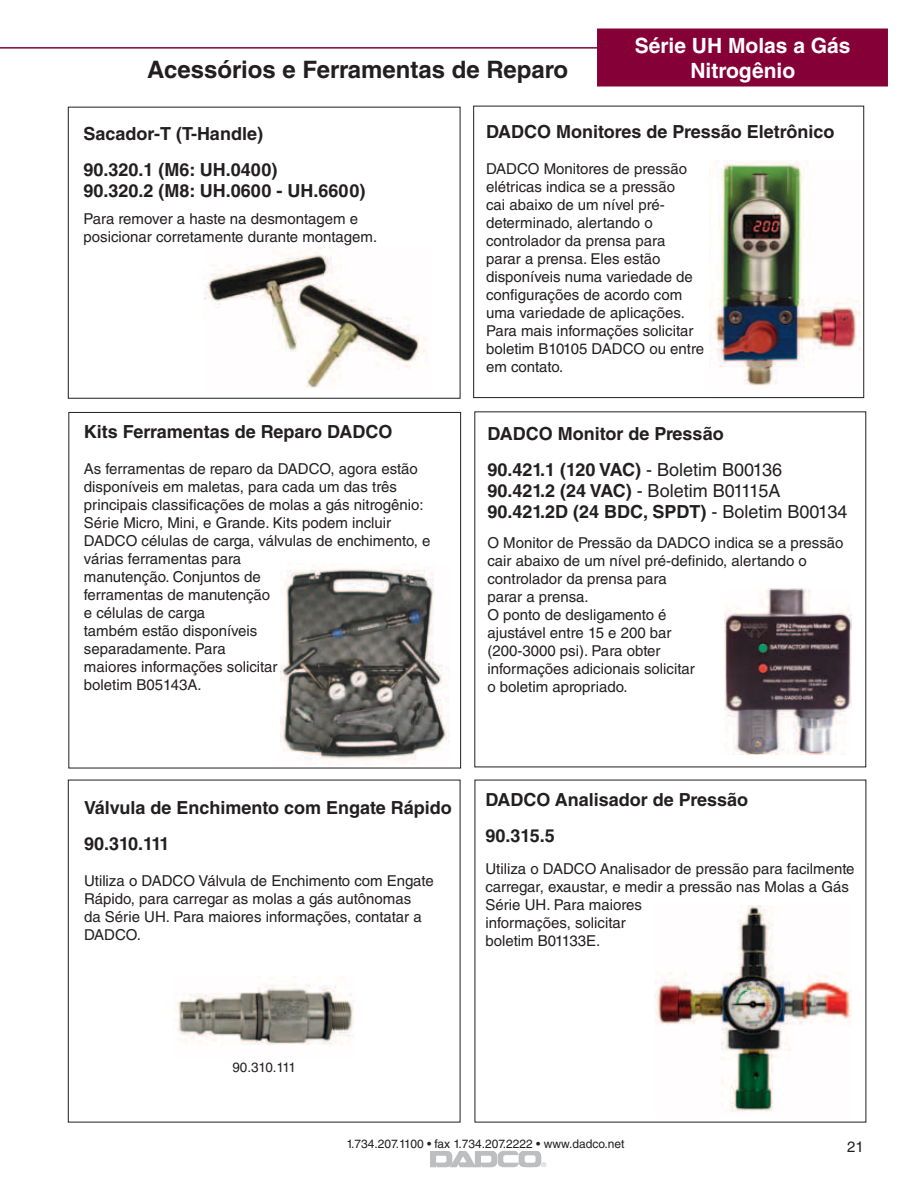
<style>
.page{position:relative;width:918px;height:1188px;background:#fff}
.page>*{position:absolute;margin:0;border:0;box-sizing:border-box;transform-origin:0 0}
.t1{font:700 24px "Helvetica LT Std";color:#231f20}
.t2{font:700 21px/25.2px "Helvetica LT Std";color:#fff;text-align:center}
.t3{font:700 18px/36px "Helvetica LT Std";color:#231f20}
.t4{font:15px/18px "Helvetica LT Std";color:#231f20}
.t5{font:13.5px "Helvetica LT Std";letter-spacing:-.055em;color:#231f20}
.t6{font:12px "Helvetica LT Std";color:#231f20}
.t7{font:6.45px "Helvetica LT Std";color:#bcbec0}
.s1{font-weight:400}
</style>
<div class="page">
<div style="left:597px;top:29px;width:291px;height:57px;background:#860038"></div>
<hr style="left:0;top:47px;width:621px;height:2px;background:#860038">
<svg style="left:430px;top:1151px;width:111px;height:16px"></svg>
<img style="left:177px;top:985px;width:178px;height:60px">
<div style="left:473px;top:106px;width:391px;height:292px;border:1px solid #231f20"></div>
<img style="left:724px;top:588px;width:127px;height:167px">
<img style="left:709px;top:160px;width:151px;height:226px">
<img style="left:654px;top:905px;width:197px;height:207px">
<div style="left:69px;top:412px;width:392px;height:356px;border:1px solid #231f20"></div>
<img style="left:280px;top:563px;width:170px;height:201px">
<div style="left:68px;top:107px;width:392px;height:292px;border:1px solid #231f20"></div>
<img style="left:204px;top:248px;width:224px;height:140px">
<h1 class="t1" style="left:147px;top:55px;width:423px">Acessórios e Ferramentas de Reparo</h1>
<h2 class="t2" style="left:635px;top:32px;width:217px">Série UH Molas a Gás<br>Nitrogênio</h2>
<p class="t3" style="left:84px;top:115px;width:196px">Sacador-T (T-Handle)<br>90.320.1 (M6: UH.0400)</p>
<p class="t3" style="left:84px;top:173px;width:283px">90.320.2 (M8: UH.0600 - UH.6600)</p>
<p class="t4" style="left:84px;top:210px;width:295px">Para remover a haste na desmontagem e posicionar corretamente durante montagem.</p>
<p class="t3" style="left:84px;top:413px;width:310px">Kits Ferramentas de Reparo DADCO</p>
<p class="t4" style="left:84px;top:460px;width:348px">As ferramentas de reparo da DADCO, agora estão disponíveis em maletas, para cada um das três principais classificações de molas a gás nitrogênio:<br>Série Micro, Mini, e Grande. Kits podem incluir DADCO células de carga, válvulas de enchimento, e várias ferramentas para<br>manutenção. Conjuntos de<br>ferramentas de manutenção<br>e células de carga<br>também estão disponíveis<br>separadamente. Para<br>maiores informações solicitar<br>boletim B05143A.</p>
<p class="t3" style="left:486px;top:114px;width:350px">DADCO Monitores de Pressão Eletrônico</p>
<p class="t4" style="left:486px;top:160px;width:220px">DADCO Monitores de pressão elétricas indica se a pressão<br>cai abaixo de um nível pré&shy;determinado, alertando o controlador da prensa para<br>parar a prensa. Eles estão disponíveis numa variedade de configurações de acordo com uma variedade de aplicações.<br>Para mais informações solicitar boletim B10105 DADCO ou entre em contato.</p>
<p class="t3" style="left:487px;top:415px;width:296px">DADCO Monitor de Pressão<br>90.421.1 (120 VAC) <span class="s1">- Boletim B00136</span></p>
<p class="t3" style="left:487px;top:479px;width:362px;line-height:21px">90.421.2 (24 VAC) <span class="s1">- Boletim B01115A<br></span>90.421.2D (24 BDC, SPDT) <span class="s1">- Boletim B00134</span></p>
<p class="t4" style="left:487px;top:534px;width:358px">O Monitor de Pressão da DADCO indica se a pressão cair abaixo de um nível pré-definido, alertando o controlador da prensa para<br>parar a prensa.<br>O ponto de desligamento é<br>ajustável entre 15 e 200 bar<br>(200-3000 psi). Para obter<br>informações adicionais solicitar<br>o boletim apropriado.</p>
<p class="t3" style="left:84px;top:789px;width:369px">Válvula de Enchimento com Engate Rápido<br>90.310.111</p>
<p class="t4" style="left:84px;top:871px;width:351px">Utiliza o DADCO Válvula de Enchimento com Engate Rápido, para carregar as molas a gás autônomas<br>da Série UH. Para maiores informações, contatar a DADCO.</p>
<p class="t3" style="left:485px;top:781px;width:264px">DADCO Analisador de Pressão<br>90.315.5</p>
<p class="t4" style="left:485px;top:860px;width:371px">Utiliza o DADCO Analisador de pressão para facilmente carregar, exaustar, e medir a pressão nas Molas a Gás Série UH. Para maiores<br>informações, solicitar<br>boletim B01133E.</p>
<p class="t5" style="left:232px;top:1059px;width:65px">90.310.111</p>
<p class="t6" style="left:346px;top:1137px;width:280px">1.734.207.1100 • fax 1.734.207.2222 • www.dadco.net</p>
<p class="t7" style="left:541px;top:1161px;width:6px">®</p>
<p class="t4" style="left:847px;top:1138px;width:18px">21</p>
</div>
